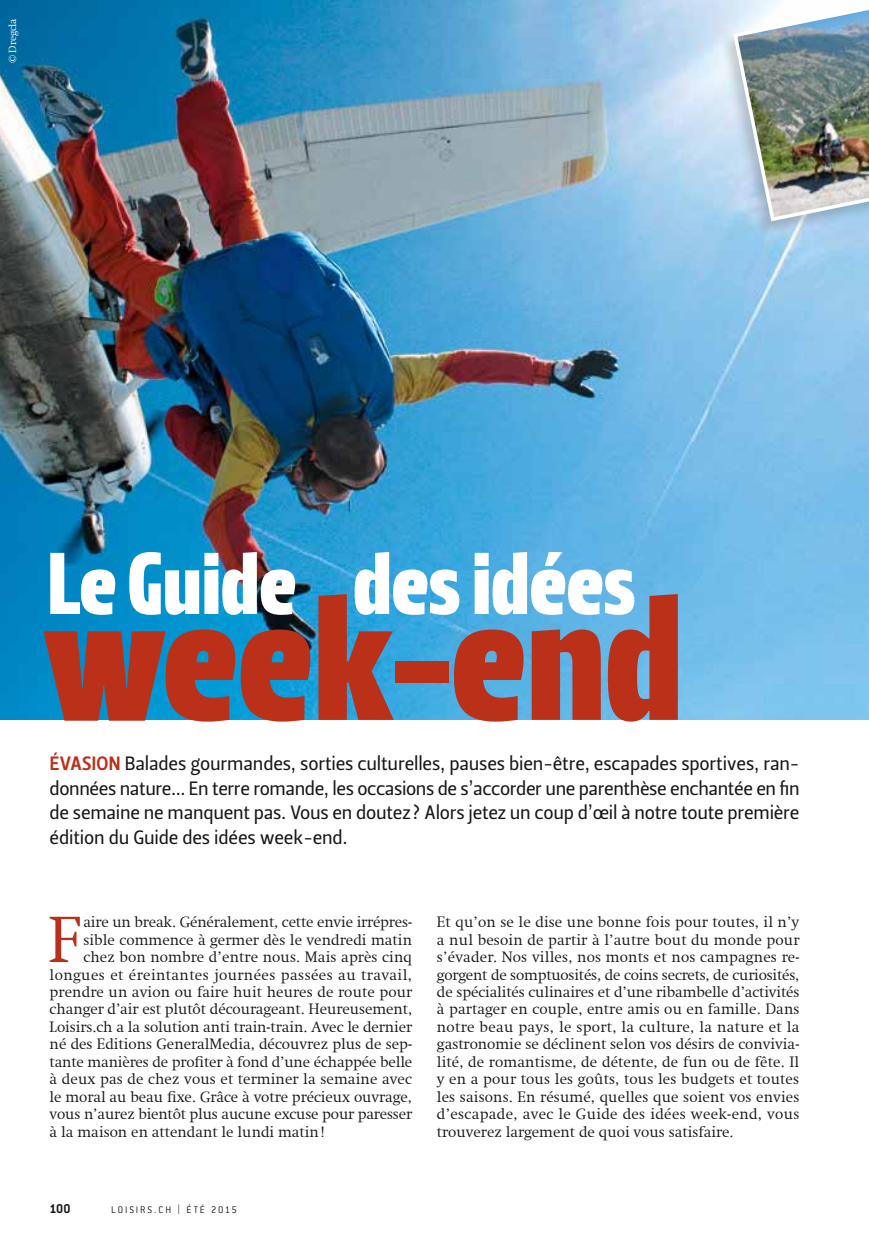
<style>
.page{position:relative;width:869px;height:1241px;background:#fff}
.page>*{position:absolute;margin:0;border:0;box-sizing:border-box;transform-origin:0 0}
.t1{font:176.92px "Leitura Headline Sans";letter-spacing:-.01em;color:#bb3019}
.t2{font:87.33px "Leitura Headline Sans";letter-spacing:-.01em;color:#fff}
.t3{font:300 66.5px "Swift Com";color:#bb3019}
.t4{font:19.25px/24.5px "Leitura Sans Grot 2";letter-spacing:-.01em;color:#181716;text-align:justify}
.t5{font:300 15.22px/17.5px "Swift Com";color:#181716;text-align:justify}
.t6{font:300 15.22px "Swift Com";letter-spacing:.025em;color:#181716}
.t7{font:700 14px "Conduit ITC";color:#181716}
.t8{font:300 10.5px "Conduit ITC";letter-spacing:.18em;color:#181716}
.t9{font:300 10.5px "Swift Com";letter-spacing:-.015em;color:#fff}
.s1{font-family:"Leitura Sans Grot 3";color:#bb3019}
.s2{font-family:"Leitura Sans Grot 1";font-weight:400}
</style>
<div class="page">
<img style="left:0;top:0;width:868px;height:719px">
<div style="left:718px;top:0;width:150px;height:238px;background:#181716;opacity:.2"></div>
<img style="left:730px;top:0;width:138px;height:223px">
<p class="t9" style="left:7px;top:63px;width:46px;rotate:-90deg">© Dregcla</p>
<h2 class="t2" style="left:47px;top:532px;width:590px">Le Guide des idées</h2>
<h1 class="t1" style="left:45px;top:554px;width:640px">week-end</h1>
<p class="t4" style="left:50px;top:751px;width:751px"><span class="s1">éVASION</span> Balades gourmandes, sorties culturelles, pauses bien-être, escapades sportives, ran&shy;données nature… En terre romande, les occasions de s’accorder une parenthèse enchantée en fin de semaine ne manquent pas. Vous en doutez? Alors jetez un coup d’œil à notre toute première édition du Guide des idées week-end.</p>
<h3 class="t3" style="left:48px;top:901px;width:34px">F</h3>
<p class="t5" style="left:83px;top:913px;width:330px">aire un break. Généralement, cette envie irrépres-</p>
<p class="t5" style="left:83px;top:930px;width:330px">sible commence à germer dès le vendredi matin</p>
<p class="t5" style="left:83px;top:948px;width:330px">chez bon nombre d’entre nous. Mais après cinq</p>
<p class="t6" style="left:50px;top:965px;width:363px">longues et éreintantes journées passées au travail,</p>
<p class="t5" style="left:50px;top:982px;width:364px">prendre un avion ou faire huit heures de route pour</p>
<p class="t5" style="left:50px;top:1000px;width:364px">changer d’air est plutôt décourageant. Heureusement,</p>
<p class="t5" style="left:50px;top:1017px;width:364px">Loisirs.ch a la solution anti train-train. Avec le dernier</p>
<p class="t5" style="left:50px;top:1035px;width:364px">né des Editions GeneralMedia, découvrez plus de sep-</p>
<p class="t5" style="left:50px;top:1052px;width:364px">tante manières de profiter à fond d’une échappée belle</p>
<p class="t5" style="left:50px;top:1070px;width:364px">à deux pas de chez vous et terminer la semaine avec</p>
<p class="t5" style="left:50px;top:1087px;width:364px">le moral au beau fixe. Grâce à votre précieux ouvrage,</p>
<p class="t5" style="left:50px;top:1105px;width:364px">vous n’aurez bientôt plus aucune excuse pour paresser</p>
<p class="t5" style="left:50px;top:1122px;width:276px">à la maison en attendant le lundi matin!</p>
<p class="t5" style="left:437px;top:913px;width:364px">Et qu’on se le dise une bonne fois pour toutes, il n’y a nul besoin de partir à l’autre bout du monde pour s’évader. Nos villes, nos monts et nos campagnes re&shy;gorgent de somptuosités, de coins secrets, de curiosités, de spécialités culinaires et d’une ribambelle d’activités à partager en couple, entre amis ou en famille. Dans notre beau pays, le sport, la culture, la nature et la gastronomie se déclinent selon vos désirs de convivia&shy;lité, de romantisme, de détente, de fun ou de fête. Il y en a pour tous les goûts, tous les budgets et toutes les saisons. En résumé, quelles que soient vos envies d’escapade, avec le Guide des idées week-end, vous trouverez largement de quoi vous satisfaire.</p>
<p class="t7" style="left:50px;top:1200px;width:22px">100</p>
<p class="t8" style="left:111px;top:1203px;width:127px">LOISIRS.CH <span class="s2">|</span> ÉTÉ 2015</p>
</div>
